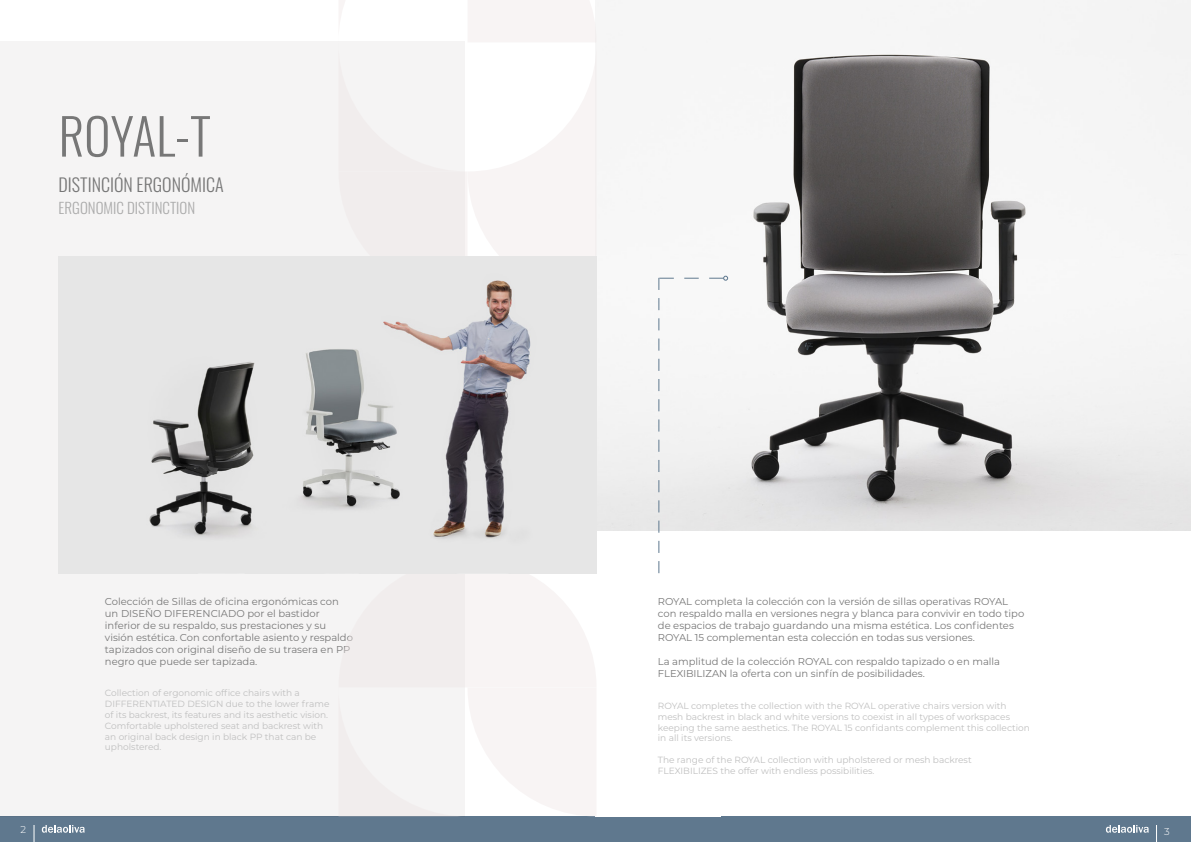
<style>
.page{position:relative;width:1191px;height:842px;background:#fff}
.page>*{position:absolute;margin:0;border:0;box-sizing:border-box;transform-origin:0 0}
.t1{font:300 50px "Oswald";color:#777}
.t2{font:300 18px "Oswald";color:#777}
.t3{font:300 15px "Oswald";color:#ababab}
.t4{font:10px/12px "Montserrat";color:#777}
.t5{font:300 10px "Montserrat";color:#fff}
.t6{font:9px/10.8px "Montserrat";color:#bfbfbf}
</style>
<div class="page">
<div style="left:0;top:816px;width:1191px;height:26px;background:#5f788e"></div>
<svg style="left:34px;top:825px;width:1px;height:17px"></svg>
<svg style="left:1156px;top:825px;width:1px;height:17px"></svg>
<svg style="left:42px;top:825px;width:43px;height:8px"></svg>
<svg style="left:1106px;top:825px;width:42px;height:8px"></svg>
<img style="left:596px;top:0;width:595px;height:531px">
<div style="left:0;top:41px;width:465px;height:775px;background:#f5f4f4"></div>
<svg style="left:658px;top:276px;width:70px;height:297px"></svg>
<svg style="left:338px;top:0;width:258px;height:816px"></svg>
<img style="left:59px;top:257px;width:537px;height:316px">
<h1 class="t1" style="left:59px;top:92px;width:154px">ROYAL-T</h1>
<h2 class="t2" style="left:59px;top:169px;width:167px">DISTINCIÓN ERGONÓMICA</h2>
<h3 class="t3" style="left:59px;top:195px;width:138px">ERGONOMIC DISTINCTION</h3>
<p class="t4" style="left:105px;top:595px;width:250px">Colección de Sillas de oficina ergonómicas con un DISEÑO DIFERENCIADO por el bastidor inferior de su respaldo, sus prestaciones y su visión estética. Con confortable asiento y respaldo tapizados con original diseño de su trasera en PP negro que puede ser tapizada.</p>
<p class="t6" style="left:105px;top:687px;width:226px">Collection of ergonomic office chairs with a DIFFERENTIATED DESIGN due to the lower frame of its backrest, its features and its aesthetic vision.<br>Comfortable upholstered seat and backrest with an original back design in black PP that can be upholstered.</p>
<p class="t4" style="left:658px;top:595px;width:368px">ROYAL completa la colección con la versión de sillas operativas ROYAL con respaldo malla en versiones negra y blanca para convivir en todo tipo de espacios de trabajo guardando una misma estética. Los confidentes ROYAL 15 complementan esta colección en todas sus versiones.</p>
<p class="t4" style="left:658px;top:655px;width:344px">La amplitud de la colección ROYAL con respaldo tapizado o en malla<br>FLEXIBILIZAN la oferta con un sinfín de posibilidades.</p>
<p class="t6" style="left:658px;top:700px;width:373px">ROYAL completes the collection with the ROYAL operative chairs version with mesh backrest in black and white versions to coexist in all types of workspaces keeping the same aesthetics. The ROYAL 15 confidants complement this collection in all its versions.</p>
<p class="t6" style="left:658px;top:754px;width:315px">The range of the ROYAL collection with upholstered or mesh backrest<br>FLEXIBILIZES the offer with endless possibilities.</p>
<p class="t5" style="left:21px;top:822px;width:7px">2</p>
<p class="t5" style="left:1164px;top:824px;width:7px">3</p>
</div>
